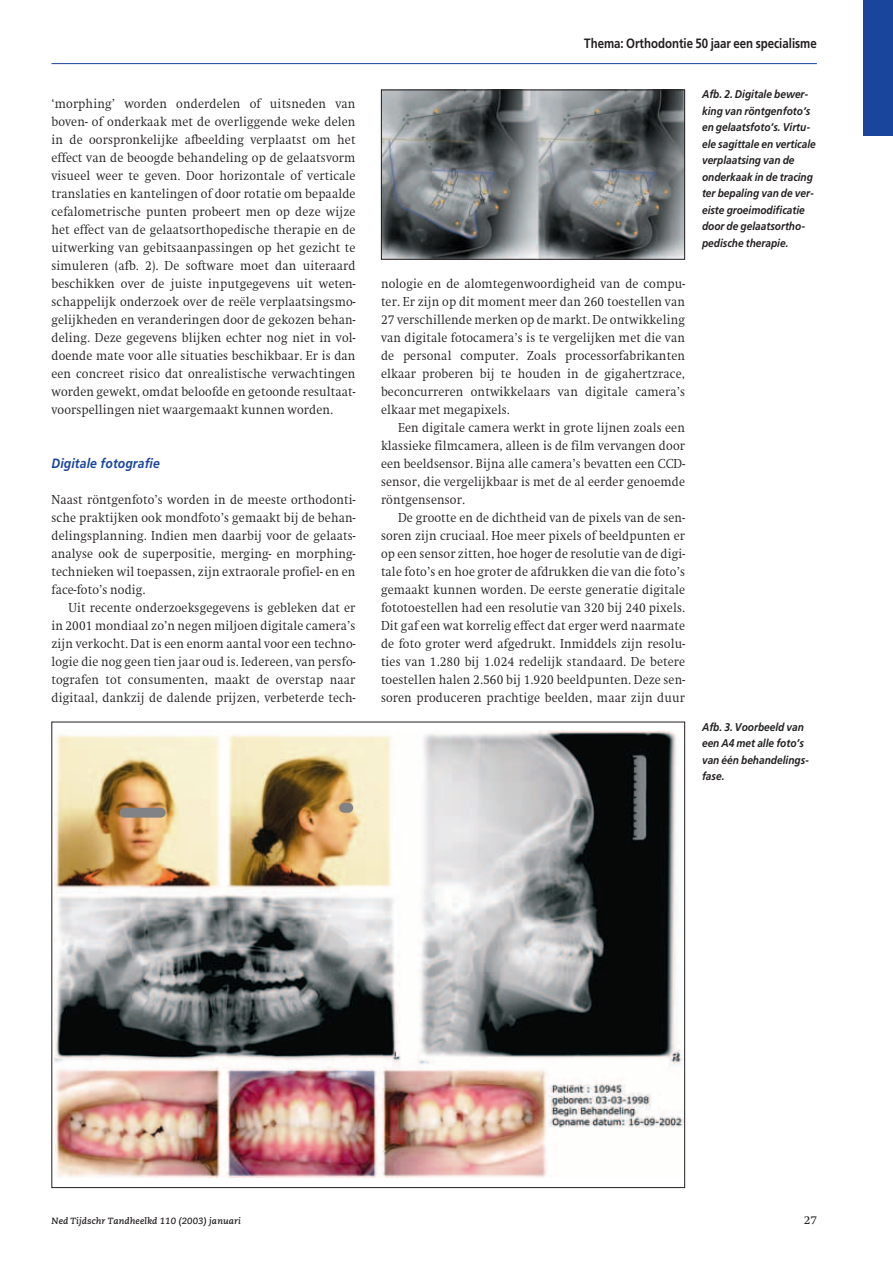
<style>
.page{position:relative;width:893px;height:1263px;background:#fff}
.page>*{position:absolute;margin:0;border:0;box-sizing:border-box;transform-origin:0 0}
.t1{font:300 13.5px/18px "Swift";letter-spacing:.01em;color:#231f20;text-align:justify;scale:.92 1}
.t2{font:700 13.5px "Frutiger";color:#231f20;scale:.85 1}
.t3{font:italic 700 13.5px "Frutiger";letter-spacing:.01em;color:#1a459c;scale:.9 1}
.t4{font:12px "Swift";color:#231f20}
.t5{font:italic 700 11.25px/16.5px "Frutiger";color:#231f20;scale:.9 1}
.t6{font:italic 700 9px "Caecilia";letter-spacing:.01em;color:#231f20}
</style>
<div class="page">
<div style="left:864px;top:0;width:29px;height:136px;background:#1a459c"></div>
<hr style="left:51px;top:63px;width:766px;height:1px;background:#1a459c">
<img style="left:383px;top:92px;width:300px;height:166px">
<div style="left:381px;top:90px;width:304px;height:170px;border:1px solid #231f20"></div>
<img style="left:54px;top:730px;width:629px;height:448px">
<div style="left:120px;top:808px;width:46px;height:10px;background:#808285;border-radius:5px"></div>
<div style="left:339px;top:803px;width:14px;height:10px;background:#808285;border-radius:5px"></div>
<p class="t1" style="left:51px;top:95px;width:332px">‘morphing’ worden onderdelen of uitsneden van boven- of onderkaak met de overliggende weke delen in de oorspronkelijke afbeelding verplaatst om het effect van de beoogde behandeling op de gelaatsvorm visueel weer te geven. Door horizontale of verticale translaties en kantelingen of door rotatie om bepaalde cefalometrische punten probeert men op deze wijze het effect van de gelaatsorthopedische therapie en de uitwerking van gebitsaanpassingen op het gezicht te simuleren (afb. 2). De software moet dan uiteraard beschikken over de juiste inputgegevens uit weten&shy;schappelijk onderzoek over de reële verplaatsingsmo&shy;gelijkheden en veranderingen door de gekozen behan&shy;deling. Deze gegevens blijken echter nog niet in vol&shy;doende mate voor alle situaties beschikbaar. Er is dan een concreet risico dat onrealistische verwachtingen worden gewekt, omdat beloofde en getoonde resultaat&shy;voorspellingen niet waargemaakt kunnen worden.</p>
<p class="t3" style="left:51px;top:458px;width:122px">Digitale fotografie</p>
<p class="t1" style="left:51px;top:491px;width:332px">Naast röntgenfoto’s worden in de meeste orthodonti&shy;sche praktijken ook mondfoto’s gemaakt bij de behan&shy;delingsplanning. Indien men daarbij voor de gelaats&shy;analyse ook de superpositie, merging- en morphing&shy;technieken wil toepassen, zijn extraorale profiel- en en face-foto’s nodig.</p>
<p class="t1" style="left:51px;top:599px;width:332px;text-indent:17px">Uit recente onderzoeksgegevens is gebleken dat er in 2001 mondiaal zo’n negen miljoen digitale camera’s zijn verkocht. Dat is een enorm aantal voor een techno&shy;logie die nog geen tien jaar oud is. Iedereen, van persfo&shy;tografen tot consumenten, maakt de overstap naar digitaal, dankzij de dalende prijzen, verbeterde tech-</p>
<p class="t2" style="left:584px;top:38px;width:275px">Thema: Orthodontie 50 jaar een specialisme</p>
<p class="t5" style="left:702px;top:87px;width:128px">Afb. 2. Digitale bewer&shy;king van röntgenfoto’s en gelaatsfoto’s. Virtu&shy;ele sagittale en verticale verplaatsing van de onderkaak in de tracing ter bepaling van de ver&shy;eiste groeimodificatie door de gelaatsortho&shy;pedische therapie.</p>
<p class="t1" style="left:381px;top:275px;width:332px">nologie en de alomtegenwoordigheid van de compu&shy;ter. Er zijn op dit moment meer dan 260 toestellen van 27 verschillende merken op de markt. De ontwikkeling van digitale fotocamera’s is te vergelijken met die van de personal computer. Zoals processorfabrikanten elkaar proberen bij te houden in de gigahertzrace, beconcurreren ontwikkelaars van digitale camera’s elkaar met megapixels.</p>
<p class="t1" style="left:381px;top:419px;width:332px;text-indent:17px">Een digitale camera werkt in grote lijnen zoals een klassieke filmcamera, alleen is de film vervangen door een beeldsensor. Bijna alle camera’s bevatten een CCD&shy;sensor, die vergelijkbaar is met de al eerder genoemde röntgensensor.</p>
<p class="t1" style="left:381px;top:509px;width:332px;text-indent:17px">De grootte en de dichtheid van de pixels van de sen&shy;soren zijn cruciaal. Hoe meer pixels of beeldpunten er op een sensor zitten, hoe hoger de resolutie van de digi&shy;tale foto’s en hoe groter de afdrukken die van die foto’s gemaakt kunnen worden. De eerste generatie digitale fototoestellen had een resolutie van 320 bij 240 pixels.<br>Dit gaf een wat korrelig effect dat erger werd naarmate de foto groter werd afgedrukt. Inmiddels zijn resolu&shy;ties van 1.280 bij 1.024 redelijk standaard. De betere toestellen halen 2.560 bij 1.920 beeldpunten. Deze sen&shy;soren produceren prachtige beelden, maar zijn duur</p>
<p class="t5" style="left:702px;top:719px;width:121px">Afb. 3. Voorbeeld van een A4 met alle foto’s van één behandelings&shy;fase.</p>
<p class="t6" style="left:51px;top:1217px;width:191px">Ned Tijdschr Tandheelkd 110 (2003) januari</p>
<p class="t4" style="left:804px;top:1215px;width:15px">27</p>
</div>
